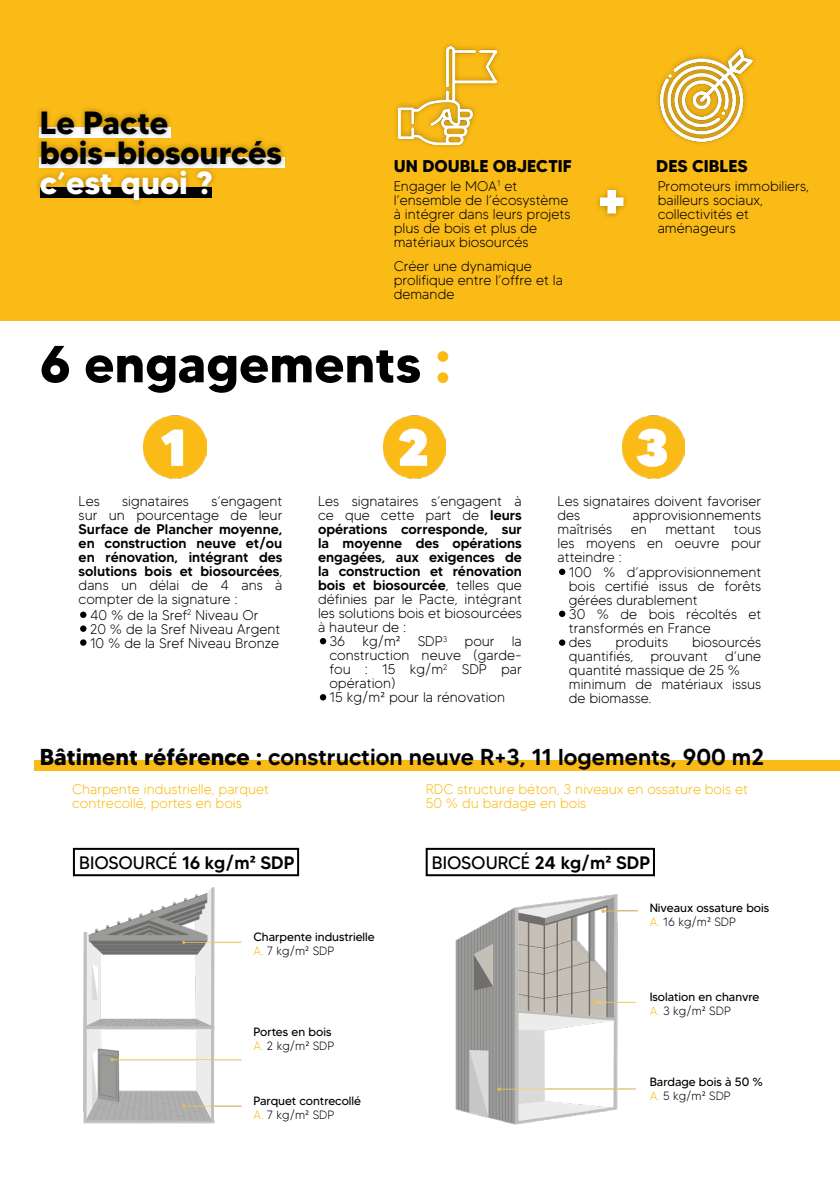
<style>
.page{position:relative;width:840px;height:1191px;background:#fff}
.page>*{position:absolute;margin:0;border:0;box-sizing:border-box;transform-origin:0 0}
.t1{font:700 60px "MADETOMMY";color:#fff}
.t2{font:700 52px "MADETOMMY";color:#000}
.t3{font:700 32px/30px "MADETOMMY";color:#000}
.t4{font:700 32px "MADETOMMY";color:#fff}
.t5{font:500 23px "MADETOMMY";color:#000}
.t6{font:18px "MADETOMMY";color:#000}
.t7{font:700 17px "MADETOMMY";color:#000}
.t8{font:300 14px/14px "MADETOMMY";color:#000}
.t9{font:500 14px/14px "MADETOMMY";color:#000;text-align:justify}
.t10{font:300 14px/14px "MADETOMMY";color:#fbbb16}
.t11{font:12px/14px "MADETOMMY";color:#000}
.s1{font-size:60px;color:#fbbb16}
.s2{font-weight:300}
.s3{font-weight:500}
.s4{font-family:"Calibri"}
.s5{font-weight:700}
.s6{font-family:"Calibri";font-weight:700}
.s7{font-weight:300;color:#fbbb16}
.s8{font-family:"Calibri";font-weight:300}
</style>
<div class="page">
<div style="left:0;top:0;width:839px;height:320px;background:#fbbb16"></div>
<div style="left:35px;top:106px;width:252px;height:101px;background:#000;opacity:.3"></div>
<div style="left:392px;top:40px;width:110px;height:110px;background:#000;opacity:.3"></div>
<img style="left:398px;top:46px;width:98px;height:98px">
<img style="left:657px;top:47px;width:97px;height:97px">
<div style="left:593px;top:184px;width:36px;height:36px;background:#000;opacity:.3"></div>
<img style="left:383px;top:415px;width:62px;height:64px">
<img style="left:622px;top:415px;width:62px;height:64px">
<img style="left:144px;top:415px;width:62px;height:64px">
<div style="left:80px;top:611px;width:6px;height:7px;background:#000;border-radius:50%"></div>
<div style="left:80px;top:625px;width:6px;height:7px;background:#000;border-radius:50%"></div>
<div style="left:80px;top:639px;width:6px;height:7px;background:#000;border-radius:50%"></div>
<svg style="left:320px;top:638px;width:6px;height:6px"></svg>
<svg style="left:320px;top:694px;width:6px;height:6px"></svg>
<img style="left:83px;top:887px;width:159px;height:237px">
<img style="left:455px;top:894px;width:182px;height:231px">
<div style="left:34px;top:760px;width:805px;height:11px;background:#fbbb16"></div>
<div style="left:35px;top:743px;width:733px;height:32px;background:#000;opacity:.03"></div>
<div style="left:73px;top:848px;width:226px;height:28px;border:2px solid #000"></div>
<div style="left:425px;top:848px;width:229px;height:28px;border:2px solid #000"></div>
<svg style="left:558px;top:568px;width:7px;height:7px"></svg>
<svg style="left:558px;top:610px;width:7px;height:7px"></svg>
<svg style="left:558px;top:639px;width:7px;height:7px"></svg>
<h3 class="t3" style="left:40px;top:108px;width:244px">Le Pacte bois-biosourcés</h3>
<h3 class="t4" style="left:40px;top:163px;width:174px">c’est quoi ?</h3>
<p class="t7" style="left:393px;top:155px;width:180px">UN DOUBLE OBJECTIF</p>
<p class="t7" style="left:655px;top:155px;width:93px">DES CIBLES</p>
<p class="t8" style="left:393px;top:179px;width:178px">Engager le MOA<sup>1</sup> et l’ensemble de l’écosystème à intégrer dans leurs projets plus de bois et plus de matériaux biosourcés</p>
<p class="t8" style="left:393px;top:259px;width:171px">Créer une dynamique prolifique entre l’offre et la demande</p>
<p class="t8" style="left:657px;top:179px;width:153px">Promoteurs immobiliers, bailleurs sociaux, collectivités et</p>
<h1 class="t1" style="left:596px;top:161px;width:32px">+</h1>
<p class="t8" style="left:657px;top:221px;width:80px">aménageurs</p>
<h2 class="t2" style="left:40px;top:332px;width:413px">6 engagements <span class="s1">:</span></h2>
<p class="t8" style="left:79px;top:494px;width:205px;text-align:right">s’engagent<br>sur un pourcentage de leur</p>
<p class="t9" style="left:79px;top:522px;width:205px">Surface de Plancher moyenne, en construction neuve et/ou en rénovation, intégrant des solutions bois et biosourcées<span class="s2">, dans un délai de 4 ans à compter de la signature :</span></p>
<p class="t8" style="left:79px;top:494px;width:23px">Les</p>
<p class="t8" style="left:122px;top:494px;width:68px">signataires</p>
<p class="t8" style="left:90px;top:607px;width:192px">40 % de la Sref<sup>2</sup> Niveau Or<br>20 % de la Sref Niveau Argent<br>10 % de la Sref Niveau Bronze</p>
<p class="t8" style="left:318px;top:494px;width:205px;text-align:justify">Les signataires s’engagent à ce que cette part de <span class="s3">leurs opérations corresponde, sur la moyenne des opérations engagées, aux exigences de la construction et rénovation bois et biosourcée</span>, telles que définies par le Pacte, intégrant les solutions bois et biosourcées à hauteur de :</p>
<p class="t8" style="left:557px;top:494px;width:205px">Les signataires doivent favoriser des</p>
<p class="t8" style="left:632px;top:508px;width:130px">approvisionnements</p>
<p class="t8" style="left:557px;top:522px;width:56px">maîtrisés</p>
<p class="t8" style="left:630px;top:522px;width:18px">en</p>
<p class="t8" style="left:665px;top:522px;width:51px">mettant</p>
<p class="t8" style="left:557px;top:522px;width:205px;text-align:justify;text-indent:176px">tous les moyens en oeuvre pour atteindre :</p>
<p class="t8" style="left:568px;top:564px;width:194px">100 % d’approvisionnement bois certifié issus de forêts gérées durablement<br>30 % de bois récoltés et transformés en France<br>des</p>
<p class="t8" style="left:329px;top:634px;width:194px">36 kg/m<span class="s4">²</span> SDP<sup>3</sup> pour la construction neuve (garde&shy;fou : 15 kg/m<sup>2</sup> SDP par opération)<br>15 kg/m<span class="s4">²</span> pour la rénovation</p>
<p class="t8" style="left:568px;top:634px;width:194px;text-indent:123px">biosourcés quantifiés, prouvant d’une quantité massique de 25 % minimum de matériaux issus de biomasse.</p>
<p class="t8" style="left:615px;top:634px;width:54px">produits</p>
<h3 class="t5" style="left:40px;top:742px;width:725px"><span class="s5">Bâtiment référence :</span> construction neuve R+3, 11 logements, 900 m2</h3>
<p class="t10" style="left:72px;top:782px;width:198px">Charpente industrielle, parquet contrecollé, portes en bois</p>
<p class="t10" style="left:425px;top:782px;width:323px">RDC structure béton, 3 niveaux en ossature bois et<br>50 % du bardage en bois</p>
<p class="t6" style="left:79px;top:851px;width:217px">BIOSOURCÉ <span class="s3">16 kg/m</span><span class="s6">²</span> <span class="s3">SDP</span></p>
<p class="t6" style="left:431px;top:851px;width:220px">BIOSOURCÉ <span class="s3">24 kg/m</span><span class="s6">²</span> <span class="s3">SDP</span></p>
<p class="t11" style="left:253px;top:930px;width:123px">Charpente industrielle<br><span class="s7">A.</span> <span class="s2">7 kg/m</span><span class="s8">²</span> <span class="s2">SDP</span></p>
<p class="t11" style="left:253px;top:1024px;width:82px">Portes en bois<br><span class="s7">A.</span> <span class="s2">2 kg/m</span><span class="s8">²</span> <span class="s2">SDP</span></p>
<p class="t11" style="left:253px;top:1094px;width:109px">Parquet contrecollé<br><span class="s7">A.</span> <span class="s2">7 kg/m</span><span class="s8">²</span> <span class="s2">SDP</span></p>
<p class="t11" style="left:649px;top:901px;width:121px">Niveaux ossature bois<br><span class="s7">A.</span> <span class="s2">16 kg/m</span><span class="s8">²</span> <span class="s2">SDP</span></p>
<p class="t11" style="left:649px;top:990px;width:111px">Isolation en chanvre<br><span class="s7">A.</span> <span class="s2">3 kg/m</span><span class="s8">²</span> <span class="s2">SDP</span></p>
<p class="t11" style="left:649px;top:1074px;width:115px">Bardage bois à 50 %<br><span class="s7">A.</span> <span class="s2">5 kg/m</span><span class="s8">²</span> <span class="s2">SDP</span></p>
</div>
